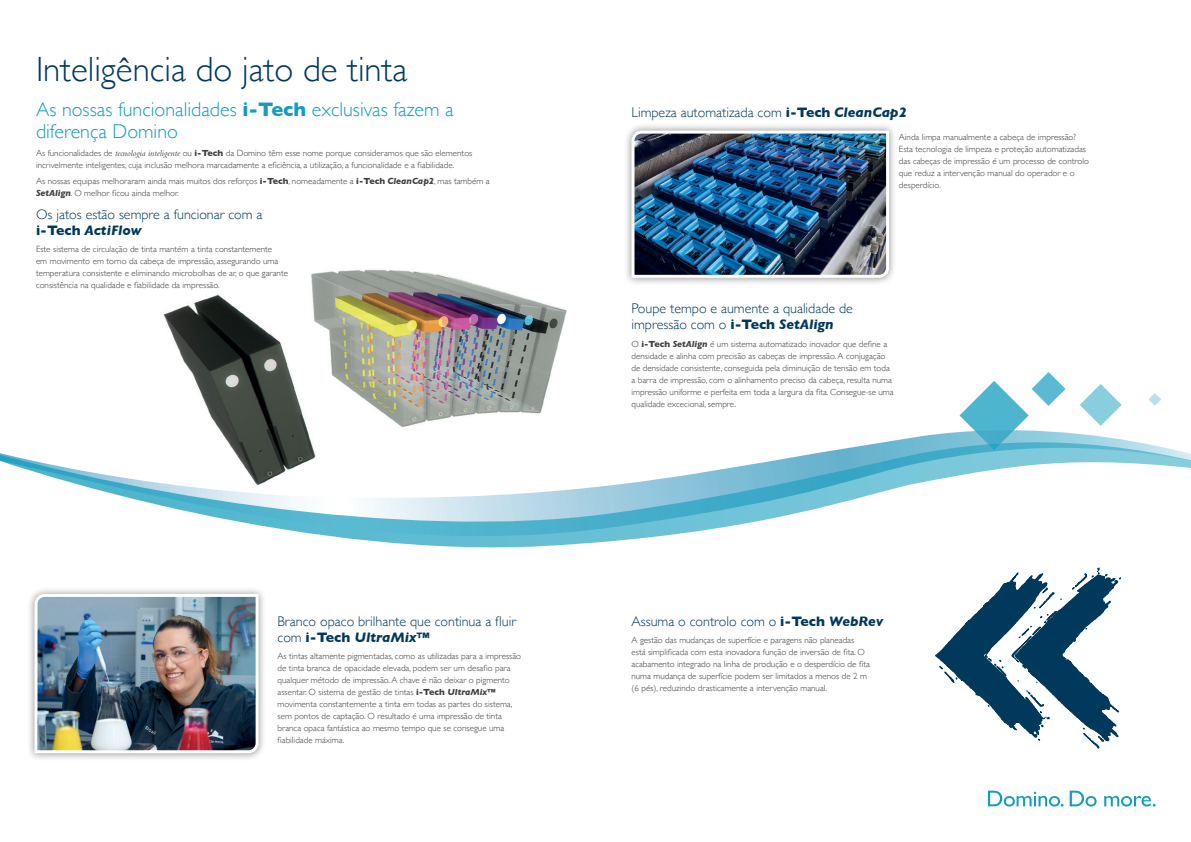
<style>
.page{position:relative;width:1191px;height:842px;background:#fff}
.page>*{position:absolute;margin:0;border:0;box-sizing:border-box;transform-origin:0 0}
.t1{font:300 35px "Gill Sans";color:#00395c}
.Intro_Page_Head{font:300 20px/22px "Gill Sans";color:#149dbf}
.Quick_Tour_H2{font:300 14px/16px "Gill Sans";color:#00395c}
.Body{font:300 9px/12px "Gill Sans";color:#3e3e3f}
.s1{font-weight:700}
.s2{font-family:"Bembo";font-weight:400;font-style:italic}
.s3{font-weight:700;font-style:italic}
</style>
<div class="page">
<img style="left:163px;top:269px;width:404px;height:142px">
<svg style="left:1080px;top:384px;width:41px;height:27px"></svg>
<svg style="left:1148px;top:393px;width:13px;height:13px"></svg>
<svg style="left:208px;top:411px;width:908px;height:137px"></svg>
<svg style="left:0;top:425px;width:1191px;height:122px"></svg>
<svg style="left:959px;top:372px;width:106px;height:78px"></svg>
<svg style="left:988px;top:791px;width:167px;height:15px"></svg>
<div style="left:624px;top:123px;width:272px;height:163px;background:#231f20;opacity:.48"></div>
<img style="left:630px;top:129px;width:260px;height:150px">
<svg style="left:935px;top:568px;width:186px;height:180px"></svg>
<div style="left:27px;top:586px;width:239px;height:175px;background:#231f20;opacity:.48"></div>
<img style="left:33px;top:592px;width:227px;height:163px">
<h1 class="t1" style="left:36px;top:42px;width:373px">Inteligência do jato de tinta</h1>
<p class="Intro_Page_Head" style="left:36px;top:97px;width:419px">As nossas funcionalidades <span class="s1">i-Tech</span> exclusivas fazem a diferença Domino</p>
<p class="Body" style="left:36px;top:146px;width:438px">As funcionalidades de <span class="s2">tecnologia inteligente</span> ou <span class="s1">i-Tech</span> da Domino têm esse nome porque consideramos que são elementos incrivelmente inteligentes, cuja inclusão melhora marcadamente a eficiência, a utilização, a funcionalidade e a fiabilidade.</p>
<p class="Body" style="left:36px;top:174px;width:455px">As nossas equipas melhoraram ainda mais muitos dos reforços <span class="s1">i-Tech</span>, nomeadamente a <span class="s1">i-Tech</span> <span class="s3">CleanCap2</span>, mas também a<br><span class="s3">SetAlign</span>. O melhor ficou ainda melhor.</p>
<p class="Quick_Tour_H2" style="left:36px;top:205px;width:228px">Os jatos estão sempre a funcionar com a <span class="s1">i-Tech</span> <span class="s3">ActiFlow</span></p>
<p class="Body" style="left:36px;top:243px;width:253px">Este sistema de circulação de tinta mantém a tinta constantemente<br>em movimento em torno da cabeça de impressão, assegurando uma temperatura consistente e eliminando microbolhas de ar, o que garante consistência na qualidade e fiabilidade da impressão.</p>
<p class="Quick_Tour_H2" style="left:277px;top:612px;width:240px">Branco opaco brilhante que continua a fluir com <span class="s1">i-Tech</span> <span class="s3">UltraMix</span><span class="s1">™</span></p>
<p class="Body" style="left:277px;top:650px;width:245px">As tintas altamente pigmentadas, como as utilizadas para a impressão de tinta branca de opacidade elevada, podem ser um desafio para qualquer método de impressão. A chave é não deixar o pigmento assentar. O sistema de gestão de tintas <span class="s1">i-Tech</span> <span class="s3">UltraMix</span><span class="s1">™ </span>movimenta constantemente a tinta em todas as partes do sistema, sem pontos de captação. O resultado é uma impressão de tinta branca opaca fantástica ao mesmo tempo que se consegue uma fiabilidade máxima.</p>
<p class="Quick_Tour_H2" style="left:631px;top:104px;width:277px">Limpeza automatizada com <span class="s1">i-Tech</span> <span class="s3">CleanCap2</span></p>
<p class="Body" style="left:899px;top:130px;width:191px">Ainda limpa manualmente a cabeça de impressão?<br>Esta tecnologia de limpeza e proteção automatizadas das cabeças de impressão é um processo de controlo que reduz a intervenção manual do operador e o desperdício.</p>
<p class="Quick_Tour_H2" style="left:631px;top:300px;width:223px">Poupe tempo e aumente a qualidade de impressão com o <span class="s1">i-Tech</span> <span class="s3">SetAlign</span></p>
<p class="Body" style="left:631px;top:337px;width:264px">O <span class="s1">i-Tech</span> <span class="s3">SetAlign</span> é um sistema automatizado inovador que define a densidade e alinha com precisão as cabeças de impressão. A conjugação de densidade consistente, conseguida pela diminuição de tensão em toda a barra de impressão, com o alinhamento preciso da cabeça, resulta numa impressão uniforme e perfeita em toda a largura da fita. Consegue-se uma qualidade excecional, sempre.</p>
<p class="Quick_Tour_H2" style="left:631px;top:612px;width:253px">Assuma o controlo com o <span class="s1">i-Tech</span> <span class="s3">WebRev</span></p>
<p class="Body" style="left:631px;top:634px;width:240px">A gestão das mudanças de superfície e paragens não planeadas está simplificada com esta inovadora função de inversão de fita. O acabamento integrado na linha de produção e o desperdício de fita numa mudança de superfície podem ser limitados a menos de 2 m (6 pés), reduzindo drasticamente a intervenção manual.</p>
</div>
